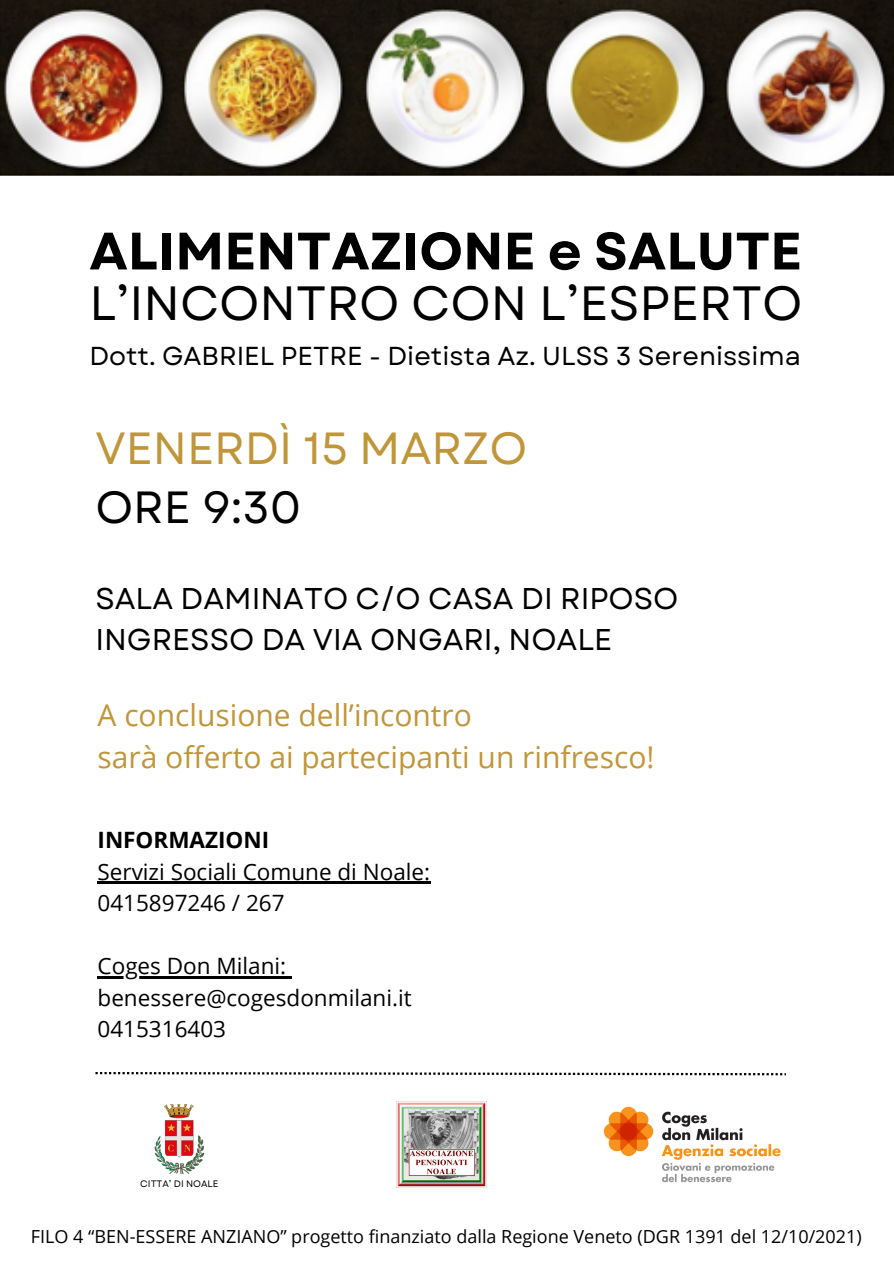
<style>
.page{position:relative;width:894px;height:1264px;background:#fff}
.page>*{position:absolute;margin:0;border:0;box-sizing:border-box;transform-origin:0 0}
.t1{font:700 52.5px "Garet";color:#000}
.t2{font:48px "Garet";color:#000}
.t3{font:45px "Garet";color:#c09639}
.t4{font:45px "Garet";color:#000}
.t5{font:30px/41.7px "Open Sans";color:#c09639}
.t6{font:30px/41.7px "Garet";color:#000}
.t7{font:25.95px "Garet";color:#000}
.t8{font:22.5px/31.5px "Open Sans";color:#000}
.t9{font:18px "Open Sans";color:#000}
.t10{font:9.3px "Garet";color:#000}
.s1{font-weight:700}
</style>
<div class="page">
<img style="left:0;top:1px;width:892px;height:174px">
<img style="left:603px;top:1106px;width:178px;height:77px">
<img style="left:396px;top:1101px;width:90px;height:86px">
<img style="left:155px;top:1104px;width:49px;height:69px">
<hr style="left:97px;top:881px;width:333px;height:3px;background:#000">
<hr style="left:97px;top:976px;width:189px;height:2px;background:#000">
<svg style="left:286px;top:976px;width:6px;height:2px"></svg>
<svg style="left:95px;top:1072px;width:690px;height:3px"></svg>
<h1 class="t1" style="left:89px;top:213px;width:714px">ALIMENTAZIONE e SALUTE</h1>
<h1 class="t2" style="left:89px;top:269px;width:714px">L’INCONTRO CON L’ESPERTO</h1>
<h3 class="t7" style="left:89px;top:337px;width:712px">Dott. GABRIEL PETRE - Dietista Az. ULSS 3 Serenissima</h3>
<h4 class="t3" style="left:95px;top:416px;width:433px">VENERDÌ 15 MARZO</h4>
<h6 class="t4" style="left:95px;top:474px;width:207px">ORE 9:30</h6>
<h6 class="t6" style="left:95px;top:577px;width:584px">SALA DAMINATO C/O CASA DI RIPOSO<br>INGRESSO DA VIA ONGARI, NOALE</h6>
<p class="t5" style="left:97px;top:693px;width:558px">A conclusione dell’incontro<br>sarà offerto ai partecipanti un rinfresco!</p>
<p class="t8" style="left:97px;top:823px;width:334px"><span class="s1">INFORMAZIONI<br></span>Servizi Sociali Comune di Noale:<br>0415897246 / 267</p>
<p class="t8" style="left:97px;top:949px;width:315px">Coges Don Milani: benessere@cogesdonmilani.it<br>0415316403</p>
<p class="t10" style="left:140px;top:1176px;width:80px">CITTA’ DI NOALE</p>
<p class="t9" style="left:31px;top:1223px;width:832px">FILO 4 “BEN-ESSERE ANZIANO” progetto finanziato dalla Regione Veneto (DGR 1391 del 12/10/2021)</p>
</div>
